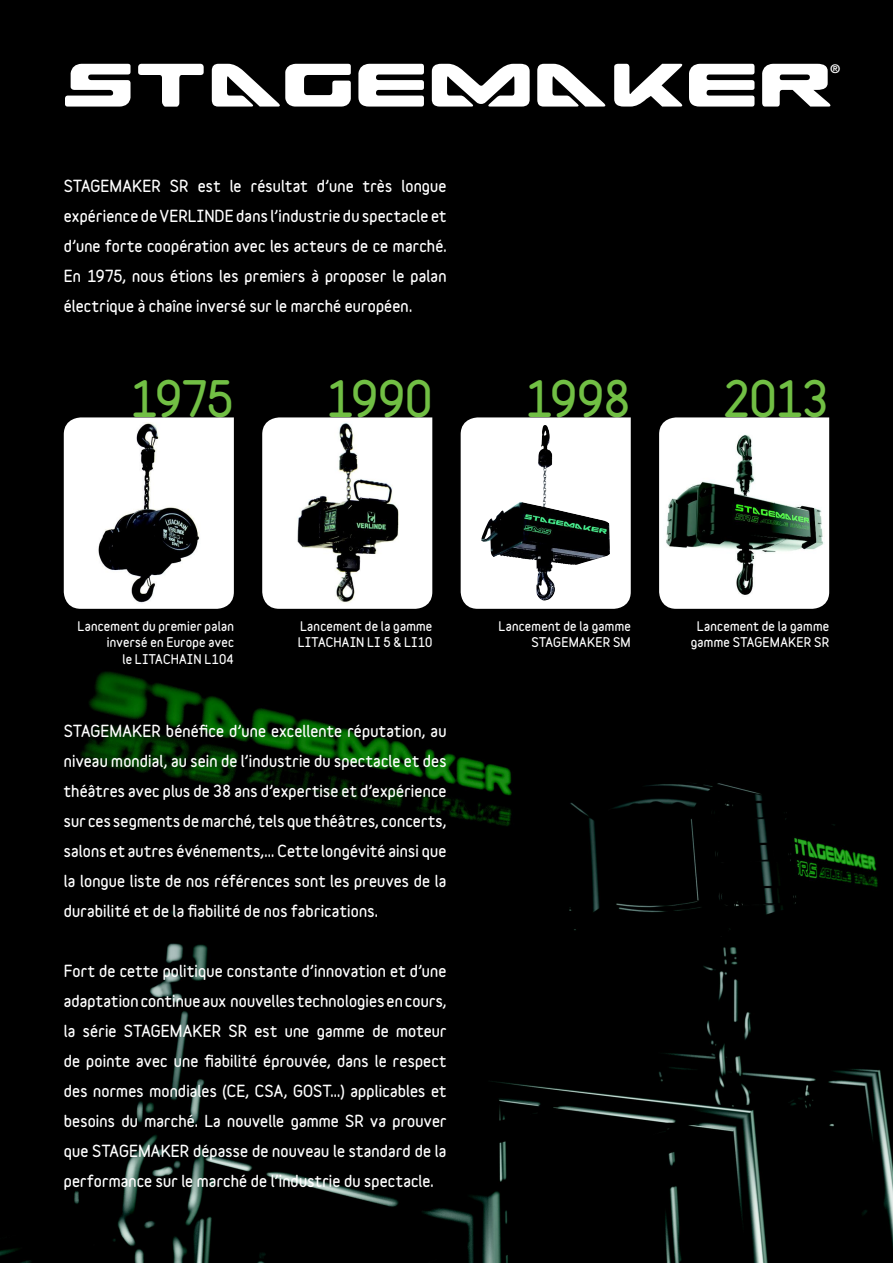
<style>
.page{position:relative;width:893px;height:1263px;background:#000}
.page>*{position:absolute;margin:0;border:0;box-sizing:border-box;transform-origin:0 0}
.t1{font:900 45px "Variable";letter-spacing:-.03em;color:#71bf44}
.t2{font:900 15px/30px "Variable";letter-spacing:.015em;color:#fff;text-align:justify}
.t3{font:900 12px/16.5px "Variable";letter-spacing:.025em;color:#fff;text-align:right}
.t4{font:700 12px "Helvetica Neue";color:#fff}
</style>
<div class="page">
<svg style="left:65px;top:64px;width:66px;height:43px"></svg>
<svg style="left:138px;top:64px;width:66px;height:43px"></svg>
<svg style="left:212px;top:64px;width:139px;height:43px"></svg>
<svg style="left:358px;top:64px;width:66px;height:43px"></svg>
<svg style="left:432px;top:64px;width:98px;height:43px"></svg>
<svg style="left:537px;top:64px;width:68px;height:43px"></svg>
<svg style="left:614px;top:64px;width:68px;height:43px"></svg>
<svg style="left:689px;top:64px;width:65px;height:43px"></svg>
<svg style="left:762px;top:64px;width:68px;height:43px"></svg>
<svg style="left:64px;top:417px;width:170px;height:192px"></svg>
<svg style="left:262px;top:417px;width:170px;height:192px"></svg>
<svg style="left:461px;top:417px;width:170px;height:192px"></svg>
<svg style="left:659px;top:417px;width:170px;height:192px"></svg>
<img style="left:481px;top:425px;width:64px;height:134px">
<img style="left:97px;top:423px;width:104px;height:181px">
<img style="left:294px;top:421px;width:106px;height:184px">
<img style="left:663px;top:432px;width:163px;height:164px">
<p class="t2" style="left:64px;top:171px;width:384px">STAGEMAKER SR est le résultat d’une très longue expérience de VERLINDE dans l’industrie du spectacle et d’une forte coopération avec les acteurs de ce marché.<br>En 1975, nous étions les premiers à proposer le palan électrique à chaîne inversé sur le marché européen.</p>
<p class="t4" style="left:830px;top:61px;width:11px">®</p>
<h1 class="t1" style="left:130px;top:370px;width:106px">1975</h1>
<h1 class="t1" style="left:326px;top:370px;width:108px">1990</h1>
<h1 class="t1" style="left:525px;top:370px;width:107px">1998</h1>
<h1 class="t1" style="left:723px;top:370px;width:108px">2013</h1>
<p class="t3" style="left:77px;top:617px;width:158px">Lancement du premier palan inversé en Europe avec<br>le LITACHAIN L104</p>
<p class="t3" style="left:298px;top:617px;width:136px;text-align:left">Lancement de la gamme<br>LITACHAIN LI 5 &amp; LI10</p>
<p class="t3" style="left:498px;top:617px;width:134px">Lancement de la gamme<br>STAGEMAKER SM</p>
<p class="t3" style="left:691px;top:617px;width:140px;text-align:center">Lancement de la gamme gamme STAGEMAKER SR</p>
<p class="t2" style="left:64px;top:715px;width:384px">STAGEMAKER bénéfice d’une excellente réputation, au niveau mondial, au sein de l’industrie du spectacle et des théâtres avec plus de 38 ans d’expertise et d’expérience sur ces segments de marché, tels que théâtres, concerts, salons et autres événements,... Cette longévité ainsi que la longue liste de nos références sont les preuves de la durabilité et de la fiabilité de nos fabrications.</p>
<p class="t2" style="left:64px;top:955px;width:384px">Fort de cette politique constante d’innovation et d’une adaptation continue aux nouvelles technologies en cours, la série STAGEMAKER SR est une gamme de moteur de pointe avec une fiabilité éprouvée, dans le respect des normes mondiales (CE, CSA, GOST...) applicables et besoins du marché. La nouvelle gamme SR va prouver que STAGEMAKER dépasse de nouveau le standard de la performance sur le marché de l’industrie du spectacle.</p>
</div>
